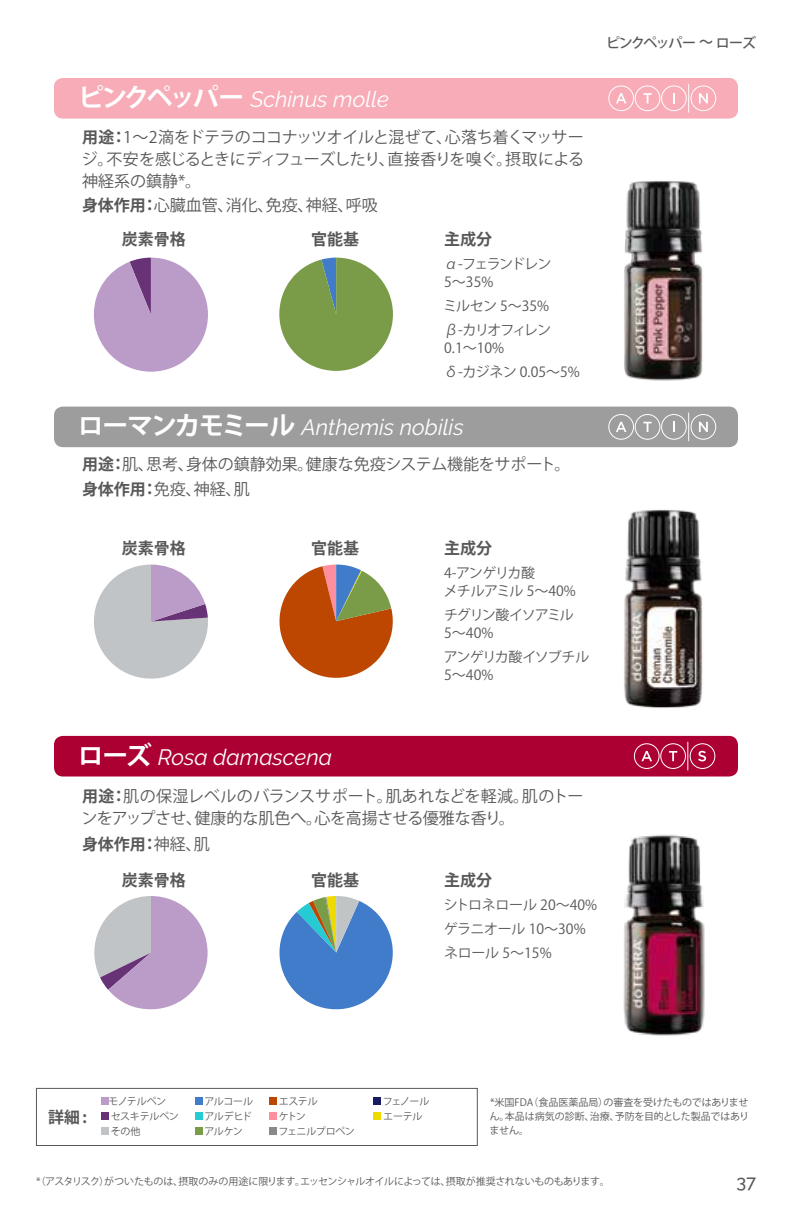
<style>
.page{position:relative;width:792px;height:1224px;background:#fff}
.page>*{position:absolute;margin:0;border:0;box-sizing:border-box;transform-origin:0 0}
.t1{font:italic 22.2px "Raleway";color:#fff}
.t2{font:500 18px "Raleway";color:#595757}
.t3{font:16px/22px "Koz Go Pro";color:#595757;text-align:justify}
.t4{font:700 16px "Koz Go Pro";color:#595757}
.t5{font:14px/18px "Koz Go Pro";letter-spacing:-.05em;color:#595757}
.t6{font:14px/24px "Koz Go Pro";letter-spacing:-.02em;color:#595757}
.t7{font:14px/24px "Koz Go Pro";letter-spacing:-.08em;color:#595757}
.t8{font:14px/18px "Koz Go Pro";letter-spacing:-.1em;color:#595757}
.t9{font:500 14px "Koz Go Pro";letter-spacing:-.105em;color:#595757}
.t10{font:10px/15px "Koz Go Pro";letter-spacing:-.03em;color:#595757;text-align:justify}
.t11{font:10px/15px "Koz Go Pro";letter-spacing:-.05em;color:#595757}
.s1{font-family:"Koz Go Pro";font-weight:700;font-style:normal;font-size:26px}
.s2{font-weight:700}
.s3{font-weight:400}
</style>
<div class="page">
<div style="left:36px;top:1088px;width:442px;height:58px;border:1px solid #595757"></div>
<div style="left:101px;top:1097px;width:8px;height:8px;background:#bb9bc7"></div>
<div style="left:101px;top:1112px;width:8px;height:8px;background:#683277"></div>
<div style="left:101px;top:1127px;width:8px;height:8px;background:#c1c4c6"></div>
<div style="left:195px;top:1097px;width:7px;height:8px;background:#407cca"></div>
<div style="left:195px;top:1112px;width:7px;height:8px;background:#26cad3"></div>
<div style="left:195px;top:1127px;width:7px;height:8px;background:#7a9c49"></div>
<div style="left:269px;top:1097px;width:8px;height:8px;background:#bd4700"></div>
<div style="left:269px;top:1112px;width:8px;height:8px;background:#ff8f9f"></div>
<div style="left:269px;top:1127px;width:8px;height:8px;background:#898989"></div>
<div style="left:373px;top:1097px;width:8px;height:8px;background:#171c61"></div>
<div style="left:373px;top:1112px;width:8px;height:8px;background:#eedc00"></div>
<img style="left:624px;top:181px;width:79px;height:200px">
<div style="left:54px;top:736px;width:684px;height:41px;background:#ac0033;border-radius:9px"></div>
<img style="left:623px;top:834px;width:82px;height:202px">
<svg style="left:94px;top:896px;width:114px;height:113px"></svg>
<svg style="left:687px;top:742px;width:1px;height:28px"></svg>
<div style="left:634px;top:743px;width:26px;height:26px;border:1px solid #fff;border-radius:50%"></div>
<svg style="left:641px;top:751px;width:11px;height:10px"></svg>
<div style="left:660px;top:743px;width:26px;height:26px;border:1px solid #fff;border-radius:50%"></div>
<svg style="left:669px;top:751px;width:8px;height:10px"></svg>
<div style="left:690px;top:743px;width:25px;height:26px;border:1px solid #fff;border-radius:50%"></div>
<svg style="left:279px;top:896px;width:114px;height:114px"></svg>
<div style="left:54px;top:407px;width:684px;height:40px;background:#9d9d9e;border-radius:9px"></div>
<svg style="left:688px;top:413px;width:1px;height:28px"></svg>
<div style="left:608px;top:414px;width:26px;height:26px;border:1px solid #fff;border-radius:50%"></div>
<svg style="left:616px;top:422px;width:11px;height:10px"></svg>
<div style="left:635px;top:414px;width:25px;height:26px;border:1px solid #fff;border-radius:50%"></div>
<svg style="left:643px;top:422px;width:9px;height:10px"></svg>
<div style="left:661px;top:414px;width:26px;height:26px;border:1px solid #fff;border-radius:50%"></div>
<svg style="left:673px;top:422px;width:2px;height:10px"></svg>
<div style="left:691px;top:414px;width:25px;height:26px;border:1px solid #fff;border-radius:50%"></div>
<svg style="left:699px;top:422px;width:9px;height:10px"></svg>
<img style="left:624px;top:510px;width:79px;height:198px">
<svg style="left:94px;top:565px;width:114px;height:114px"></svg>
<svg style="left:279px;top:565px;width:114px;height:113px"></svg>
<div style="left:54px;top:78px;width:684px;height:41px;background:#f7acb8;border-radius:9px"></div>
<svg style="left:688px;top:84px;width:1px;height:29px"></svg>
<div style="left:608px;top:85px;width:26px;height:26px;border:1px solid #fff;border-radius:50%"></div>
<svg style="left:616px;top:93px;width:10px;height:10px"></svg>
<div style="left:635px;top:85px;width:25px;height:26px;border:1px solid #fff;border-radius:50%"></div>
<svg style="left:643px;top:93px;width:9px;height:10px"></svg>
<div style="left:661px;top:85px;width:26px;height:26px;border:1px solid #fff;border-radius:50%"></div>
<svg style="left:673px;top:93px;width:2px;height:10px"></svg>
<div style="left:691px;top:85px;width:25px;height:26px;border:1px solid #fff;border-radius:50%"></div>
<svg style="left:699px;top:93px;width:9px;height:10px"></svg>
<svg style="left:94px;top:258px;width:114px;height:114px"></svg>
<svg style="left:279px;top:258px;width:114px;height:113px"></svg>
<svg style="left:698px;top:751px;width:8px;height:10px"></svg>
<h1 class="t1" style="left:78px;top:86px;width:312px"><span class="s1">ピンクペッパー</span> Schinus molle</h1>
<p class="t3" style="left:82px;top:127px;width:504px"><span class="s2">用途：</span>1～2滴をドテラのココナッツオイルと混ぜて、心落ち着くマッサージ。不安を感じるときにディフューズしたり、直接香りを嗅ぐ。摂取による神経系の鎮静*。</p>
<p class="t3" style="left:82px;top:195px;width:297px"><span class="s2">身体作用：</span>心臓血管、消化、免疫、神経、呼吸</p>
<p class="t4" style="left:122px;top:229px;width:65px">炭素骨格</p>
<p class="t4" style="left:311px;top:229px;width:49px">官能基</p>
<p class="t4" style="left:444px;top:229px;width:49px">主成分</p>
<p class="t8" style="left:444px;top:255px;width:109px">α-フェランドレン<br>5～35%</p>
<p class="t7" style="left:443px;top:294px;width:109px">ミルセン 5～35% β-カリオフィレン</p>
<p class="t5" style="left:444px;top:336px;width:137px;line-height:24px">0.1～10%<br>δ-カジネン 0.05～5%</p>
<h1 class="t1" style="left:78px;top:415px;width:387px"><span class="s1">ローマンカモミール</span> Anthemis nobilis</h1>
<p class="t3" style="left:82px;top:454px;width:490px"><span class="s2">用途：</span>肌、思考、身体の鎮静効果。健康な免疫システム機能をサポート。</p>
<p class="t3" style="left:82px;top:478px;width:169px"><span class="s2">身体作用：</span>免疫、神経、肌</p>
<p class="t4" style="left:122px;top:538px;width:65px">炭素骨格</p>
<p class="t4" style="left:311px;top:538px;width:49px">官能基</p>
<p class="t4" style="left:444px;top:538px;width:49px">主成分</p>
<p class="t5" style="left:444px;top:564px;width:134px">4-アンゲリカ酸<br>メチルアミル 5～40%</p>
<p class="t7" style="left:444px;top:606px;width:131px;line-height:18px">チグリン酸イソアミル<br>5～40%</p>
<p class="t5" style="left:444px;top:648px;width:147px">アンゲリカ酸イソブチル<br>5～40%</p>
<p class="t9" style="left:606px;top:34px;width:151px">ピンクペッパー 〜 ローズ</p>
<h1 class="t1" style="left:78px;top:744px;width:256px"><span class="s1">ローズ</span> Rosa damascena</h1>
<p class="t3" style="left:81px;top:786px;width:504px"><span class="s2">用途：</span>肌の保湿レベルのバランスサポート。肌あれなどを軽減。肌のトーンをアップさせ、健康的な肌色へ。心を高揚させる優雅な香り。</p>
<p class="t4" style="left:82px;top:833px;width:129px">身体作用：<span class="s3">神経、肌</span></p>
<p class="t4" style="left:122px;top:870px;width:65px">炭素骨格</p>
<p class="t4" style="left:311px;top:870px;width:49px">官能基</p>
<p class="t4" style="left:444px;top:870px;width:49px">主成分</p>
<p class="t6" style="left:444px;top:893px;width:155px">シトロネロール 20～40%ゲラニオール 10～30%ネロール 5～15%</p>
<p class="t10" style="left:108px;top:1094px;width:72px;text-align:left">モノテルペン<br>セスキテルペンその他</p>
<p class="t10" style="left:204px;top:1094px;width:50px">アルコールアルデヒドアルケン</p>
<p class="t11" style="left:278px;top:1094px;width:78px">エステル<br>ケトン<br>フェニルプロペン</p>
<p class="t10" style="left:383px;top:1094px;width:48px">フェノールエーテル</p>
<p class="t4" style="left:48px;top:1107px;width:40px">詳細 :</p>
<p class="t10" style="left:490px;top:1096px;width:261px;line-height:14px">*米国FDA（食品医薬品局）の審査を受けたものではありません。本品は病気の診断、治療、予防を目的とした製品ではありません。</p>
<p class="t10" style="left:36px;top:1174px;width:576px">*（アスタリスク）がついたものは、摂取のみの用途に限ります。エッセンシャルオイルによっては、摂取が推奨されないものもあります。</p>
<p class="t2" style="left:737px;top:1171px;width:21px">37</p>
</div>
